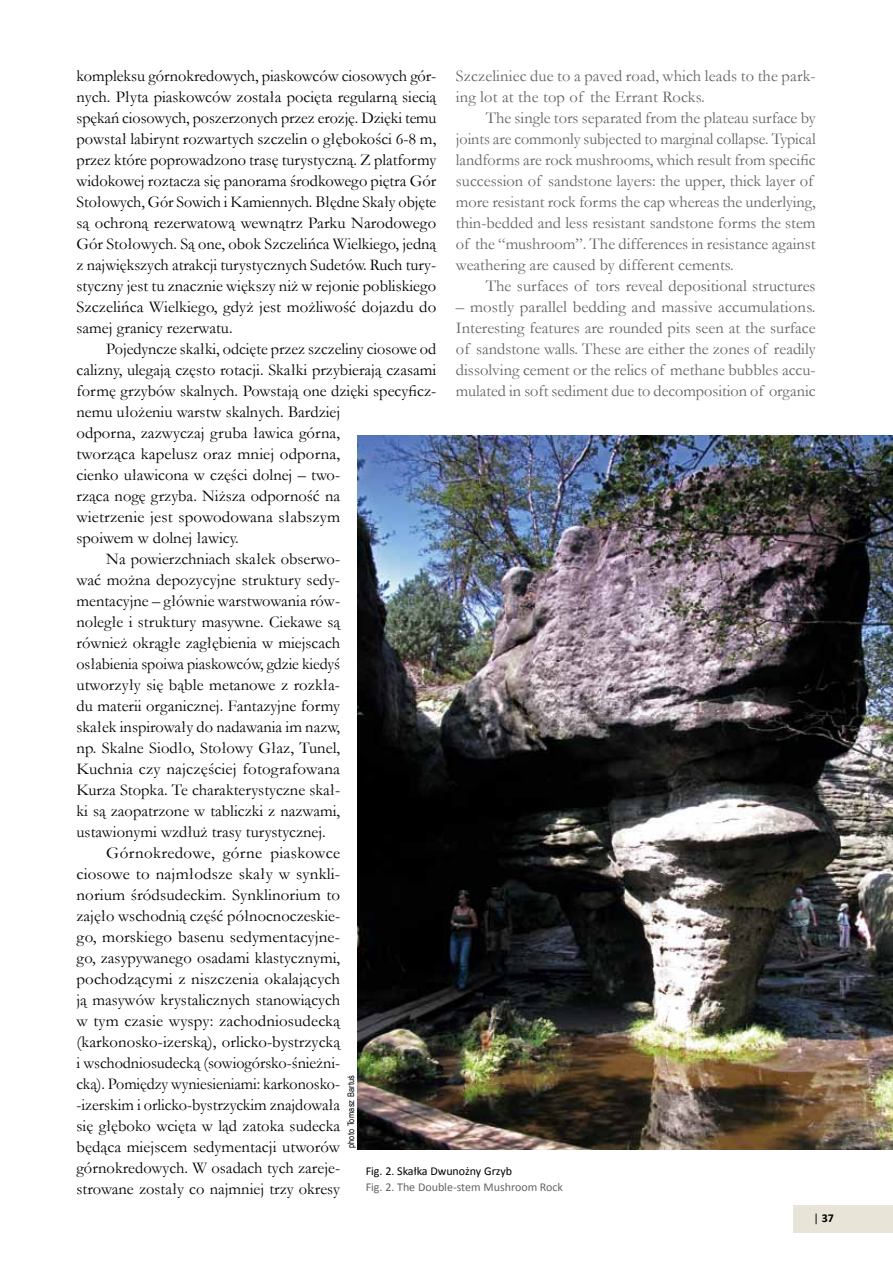
<style>
.page{position:relative;width:893px;height:1263px;background:#fff}
.page>*{position:absolute;margin:0;border:0;box-sizing:border-box;transform-origin:0 0}
.t1{font:16.5px/21px "Garamond";color:#000;text-align:justify}
.t2{font:16.5px/21px "Garamond";color:#636362}
.t3{font:16.5px "Garamond";letter-spacing:.02em;color:#000}
.t4{font:12px "Calibri";color:#636362}
.t5{font:12px "Calibri";color:#000}
.t6{font:700 12px "Calibri";color:#000}
.t7{font:9px "Arial Narrow";letter-spacing:.025em;color:#000}
.s1{font-weight:400}
</style>
<div class="page">
<div style="left:793px;top:1205px;width:100px;height:28px;background:#e8e4d7"></div>
<img style="left:357px;top:435px;width:536px;height:715px">
<p class="t1" style="left:77px;top:64px;width:361px">kompleksu górnokredowych, piaskowców ciosowych gór&shy;nych. Płyta piaskowców została pocięta regularną siecią spękań ciosowych, poszerzonych przez erozję. Dzięki temu powstał labirynt rozwartych szczelin o głębokości 6-8 m, przez które poprowadzono trasę turystyczną. Z platformy widokowej roztacza się panorama środkowego piętra Gór Stołowych, Gór Sowich i Kamiennych. Błędne Skały objęte są ochroną rezerwatową wewnątrz Parku Narodowego Gór Stołowych. Są one, obok Szczelińca Wielkiego, jedną z największych atrakcji turystycznych Sudetów. Ruch tury&shy;styczny jest tu znacznie większy niż w rejonie pobliskiego Szczelińca Wielkiego, gdyż jest możliwość dojazdu do samej granicy rezerwatu.</p>
<p class="t1" style="left:106px;top:337px;width:331px">Pojedyncze skałki, odcięte przez szczeliny ciosowe od</p>
<p class="t1" style="left:77px;top:358px;width:361px">calizny, ulegają często rotacji. Skałki przybierają czasami</p>
<p class="t1" style="left:77px;top:379px;width:361px">formę grzybów skalnych. Powstają one dzięki specyficz-</p>
<p class="t1" style="left:77px;top:400px;width:265px">nemu ułożeniu warstw skalnych. Bardziej</p>
<p class="t1" style="left:77px;top:421px;width:265px">odporna, zazwyczaj gruba ławica górna,</p>
<p class="t1" style="left:77px;top:442px;width:265px">tworząca kapelusz oraz mniej odporna,</p>
<p class="t1" style="left:77px;top:463px;width:265px">cienko uławicona w części dolnej – two-</p>
<p class="t1" style="left:77px;top:484px;width:265px">rząca nogę grzyba. Niższa odporność na</p>
<p class="t1" style="left:77px;top:505px;width:265px">wietrzenie jest spowodowana słabszym</p>
<p class="t1" style="left:77px;top:526px;width:164px">spoiwem w dolnej ławicy.</p>
<p class="t1" style="left:106px;top:547px;width:235px">Na powierzchniach skałek obserwo-</p>
<p class="t1" style="left:77px;top:568px;width:265px">wać można depozycyjne struktury sedy-</p>
<p class="t1" style="left:77px;top:589px;width:265px">mentacyjne – głównie warstwowania rów-</p>
<p class="t1" style="left:77px;top:610px;width:265px">noległe i struktury masywne. Ciekawe są</p>
<p class="t1" style="left:77px;top:631px;width:265px">również okrągłe zagłębienia w miejscach</p>
<p class="t1" style="left:77px;top:652px;width:265px">osłabienia spoiwa piaskowców, gdzie kiedyś</p>
<p class="t1" style="left:77px;top:673px;width:265px">utworzyły się bąble metanowe z rozkła-</p>
<p class="t1" style="left:77px;top:694px;width:265px">du materii organicznej. Fantazyjne formy</p>
<p class="t1" style="left:77px;top:715px;width:265px">skałek inspirowały do nadawania im nazw,</p>
<p class="t1" style="left:77px;top:736px;width:265px">np. Skalne Siodło, Stołowy Głaz, Tunel,</p>
<p class="t1" style="left:77px;top:757px;width:265px">Kuchnia czy najczęściej fotografowana</p>
<p class="t1" style="left:77px;top:778px;width:265px">Kurza Stopka. Te charakterystyczne skał-</p>
<p class="t1" style="left:77px;top:799px;width:265px">ki są zaopatrzone w tabliczki z nazwami,</p>
<p class="t1" style="left:77px;top:820px;width:251px">ustawionymi wzdłuż trasy turystycznej.</p>
<p class="t3" style="left:106px;top:841px;width:235px">Górnokredowe, górne piaskowce</p>
<p class="t1" style="left:77px;top:862px;width:265px">ciosowe to najmłodsze skały w synkli-</p>
<p class="t1" style="left:77px;top:883px;width:265px">norium śródsudeckim. Synklinorium to</p>
<p class="t1" style="left:77px;top:904px;width:265px">zajęło wschodnią część północnoczeskie-</p>
<p class="t1" style="left:77px;top:925px;width:265px">go, morskiego basenu sedymentacyjne-</p>
<p class="t1" style="left:77px;top:946px;width:265px">go, zasypywanego osadami klastycznymi,</p>
<p class="t1" style="left:77px;top:967px;width:265px">pochodzącymi z niszczenia okalających</p>
<p class="t1" style="left:77px;top:988px;width:265px">ją masywów krystalicznych stanowiących</p>
<p class="t1" style="left:77px;top:1009px;width:265px">w tym czasie wyspy: zachodniosudecką</p>
<p class="t1" style="left:77px;top:1030px;width:265px">(karkonosko-izerską), orlicko-bystrzycką</p>
<p class="t1" style="left:77px;top:1051px;width:265px">i wschodniosudecką (sowiogórsko-śnieżni-</p>
<p class="t1" style="left:77px;top:1072px;width:265px">cką). Pomiędzy wyniesieniami: karkonosko-</p>
<p class="t1" style="left:77px;top:1093px;width:265px">-izerskim i orlicko-bystrzyckim znajdowała</p>
<p class="t1" style="left:77px;top:1114px;width:265px">się głęboko wcięta w ląd zatoka sudecka</p>
<p class="t1" style="left:77px;top:1135px;width:265px">będąca miejscem sedymentacji utworów</p>
<p class="t1" style="left:77px;top:1156px;width:265px">górnokredowych. W osadach tych zareje-</p>
<p class="t1" style="left:77px;top:1177px;width:265px">strowane zostały co najmniej trzy okresy</p>
<p class="t2" style="left:456px;top:64px;width:361px">Szczeliniec due to a paved road, which leads to the park&shy;ing lot at the top of the Errant Rocks.</p>
<p class="t2" style="left:456px;top:106px;width:361px;text-indent:30px">The single tors separated from the plateau surface by joints are commonly subjected to marginal collapse. Typical landforms are rock mushrooms, which result from specific succession of sandstone layers: the upper, thick layer of more resistant rock forms the cap whereas the underlying, thin-bedded and less resistant sandstone forms the stem of the “mushroom”. The differences in resistance against weathering are caused by different cements.</p>
<p class="t2" style="left:486px;top:274px;width:331px">The surfaces of tors reveal depositional structures</p>
<p class="t2" style="left:456px;top:295px;width:361px;text-align:justify">– mostly parallel bedding and massive accumulations.<br>Interesting features are rounded pits seen at the surface of sandstone walls. These are either the zones of readily dissolving cement or the relics of methane bubbles accu&shy;mulated in soft sediment due to decomposition of organic</p>
<p class="t7" style="left:344px;top:1148px;width:75px;rotate:-90deg">photo Tomasz Bartuś</p>
<p class="t5" style="left:366px;top:1163px;width:148px">Fig. 2. Skałka Dwunożny Grzyb</p>
<p class="t4" style="left:366px;top:1179px;width:199px">Fig. 2. The Double-stem Mushroom Rock</p>
<p class="t6" style="left:813px;top:1211px;width:22px"><span class="s1">|</span> 37</p>
</div>
